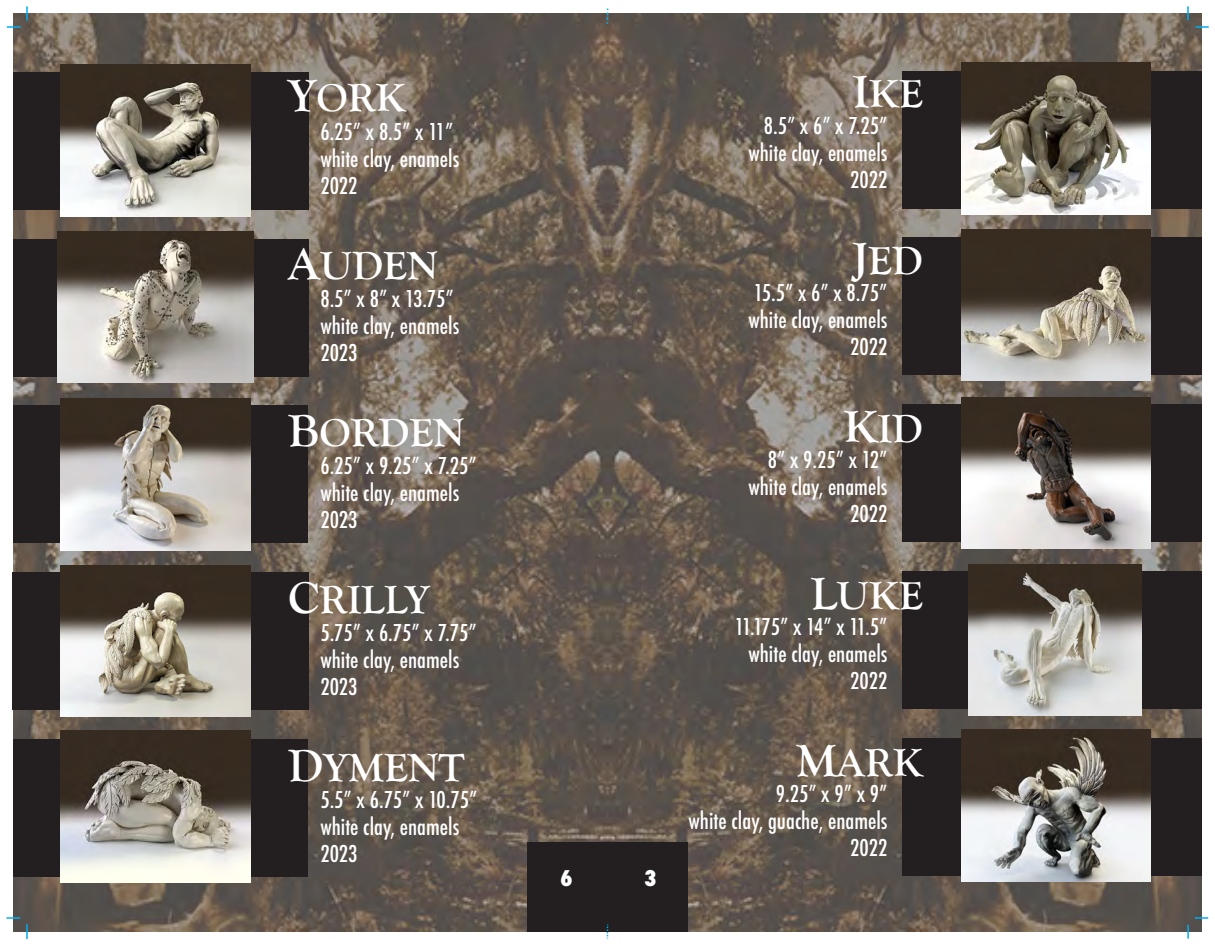
<style>
.page{position:relative;width:1215px;height:945px;background:#fff}
.page>*{position:absolute;margin:0;border:0;box-sizing:border-box;transform-origin:0 0}
.t1{font:700 40.5px "Goudy Old Style T";color:#fff}
.t2{font:500 condensed 22.5px/27px "Futura";color:#fff}
.t3{font:800 condensed 21px "Futura";color:#fff}
.s1{font-size:46.5px}
</style>
<div class="page">
<img style="left:14px;top:14px;width:1188px;height:918px">
<div style="left:13px;top:72px;width:295px;height:137px;background:#231f20"></div>
<div style="left:13px;top:239px;width:295px;height:137px;background:#231f20"></div>
<div style="left:14px;top:405px;width:294px;height:138px;background:#231f20"></div>
<div style="left:12px;top:573px;width:296px;height:137px;background:#231f20"></div>
<div style="left:14px;top:740px;width:294px;height:137px;background:#231f20"></div>
<div style="left:902px;top:71px;width:300px;height:137px;background:#231f20"></div>
<div style="left:902px;top:238px;width:300px;height:137px;background:#231f20"></div>
<div style="left:902px;top:405px;width:300px;height:137px;background:#231f20"></div>
<div style="left:902px;top:571px;width:300px;height:138px;background:#231f20"></div>
<div style="left:902px;top:738px;width:300px;height:138px;background:#231f20"></div>
<div style="left:527px;top:842px;width:161px;height:90px;background:#231f20"></div>
<svg style="left:1187px;top:6px;width:2px;height:14px"></svg>
<svg style="left:7px;top:6px;width:21px;height:22px"></svg>
<svg style="left:26px;top:924px;width:2px;height:15px"></svg>
<svg style="left:1187px;top:925px;width:2px;height:14px"></svg>
<svg style="left:607px;top:925px;width:1px;height:14px"></svg>
<svg style="left:607px;top:9px;width:1px;height:15px"></svg>
<svg style="left:1195px;top:917px;width:13px;height:2px"></svg>
<svg style="left:1195px;top:26px;width:14px;height:2px"></svg>
<svg style="left:6px;top:917px;width:14px;height:2px"></svg>
<img style="left:61px;top:65px;width:189px;height:152px">
<img style="left:57px;top:231px;width:196px;height:152px">
<img style="left:61px;top:398px;width:189px;height:152px">
<img style="left:61px;top:565px;width:189px;height:152px">
<img style="left:61px;top:731px;width:189px;height:152px">
<img style="left:961px;top:730px;width:190px;height:151px">
<img style="left:969px;top:564px;width:172px;height:152px">
<img style="left:961px;top:397px;width:190px;height:152px">
<img style="left:961px;top:229px;width:190px;height:152px">
<img style="left:961px;top:63px;width:190px;height:151px">
<h1 class="t1" style="left:288px;top:75px;width:119px"><span class="s1">Y</span>ORK</h1>
<p class="t2" style="left:320px;top:119px;width:140px">6.25” x 8.5” x 11” white clay, enamels<br>2022</p>
<h1 class="t1" style="left:288px;top:243px;width:151px"><span class="s1">A</span>UDEN</h1>
<p class="t2" style="left:320px;top:285px;width:140px">8.5” x 8” x 13.75” white clay, enamels<br>2023</p>
<h1 class="t1" style="left:288px;top:410px;width:177px"><span class="s1">B</span>ORDEN</h1>
<p class="t2" style="left:320px;top:452px;width:158px">6.25” x 9.25” x 7.25” white clay, enamels<br>2023</p>
<h1 class="t1" style="left:288px;top:577px;width:143px"><span class="s1">C</span>RILLY</h1>
<p class="t2" style="left:320px;top:619px;width:158px">5.75” x 6.75” x 7.75” white clay, enamels<br>2023</p>
<h1 class="t1" style="left:288px;top:745px;width:178px"><span class="s1">D</span>YMENT</h1>
<p class="t2" style="left:320px;top:786px;width:159px">5.5” x 6.75” x 10.75” white clay, enamels<br>2023</p>
<p class="t3" style="left:560px;top:864px;width:14px">6</p>
<p class="t3" style="left:644px;top:864px;width:14px">3</p>
<h1 class="t1" style="left:853px;top:71px;width:71px"><span class="s1">I</span>KE</h1>
<p class="t2" style="left:748px;top:113px;width:140px;text-align:right">8.5” x 6” x 7.25” white clay, enamels<br>2022</p>
<h1 class="t1" style="left:853px;top:238px;width:72px"><span class="s1">J</span>ED</h1>
<p class="t2" style="left:748px;top:280px;width:140px;text-align:right">15.5” x 6” x 8.75” white clay, enamels<br>2022</p>
<h1 class="t1" style="left:844px;top:406px;width:81px"><span class="s1">K</span>ID</h1>
<p class="t2" style="left:748px;top:446px;width:140px;text-align:right">8” x 9.25” x 12” white clay, enamels<br>2022</p>
<h1 class="t1" style="left:811px;top:573px;width:114px"><span class="s1">L</span>UKE</h1>
<p class="t2" style="left:735px;top:613px;width:154px;text-align:right">11.175” x 14” x 11.5” white clay, enamels<br>2022</p>
<h1 class="t1" style="left:796px;top:740px;width:128px"><span class="s1">M</span>ARK</h1>
<p class="t2" style="left:689px;top:780px;width:200px;text-align:right">9.25” x 9” x 9”<br>white clay, guache, enamels<br>2022</p>
</div>
